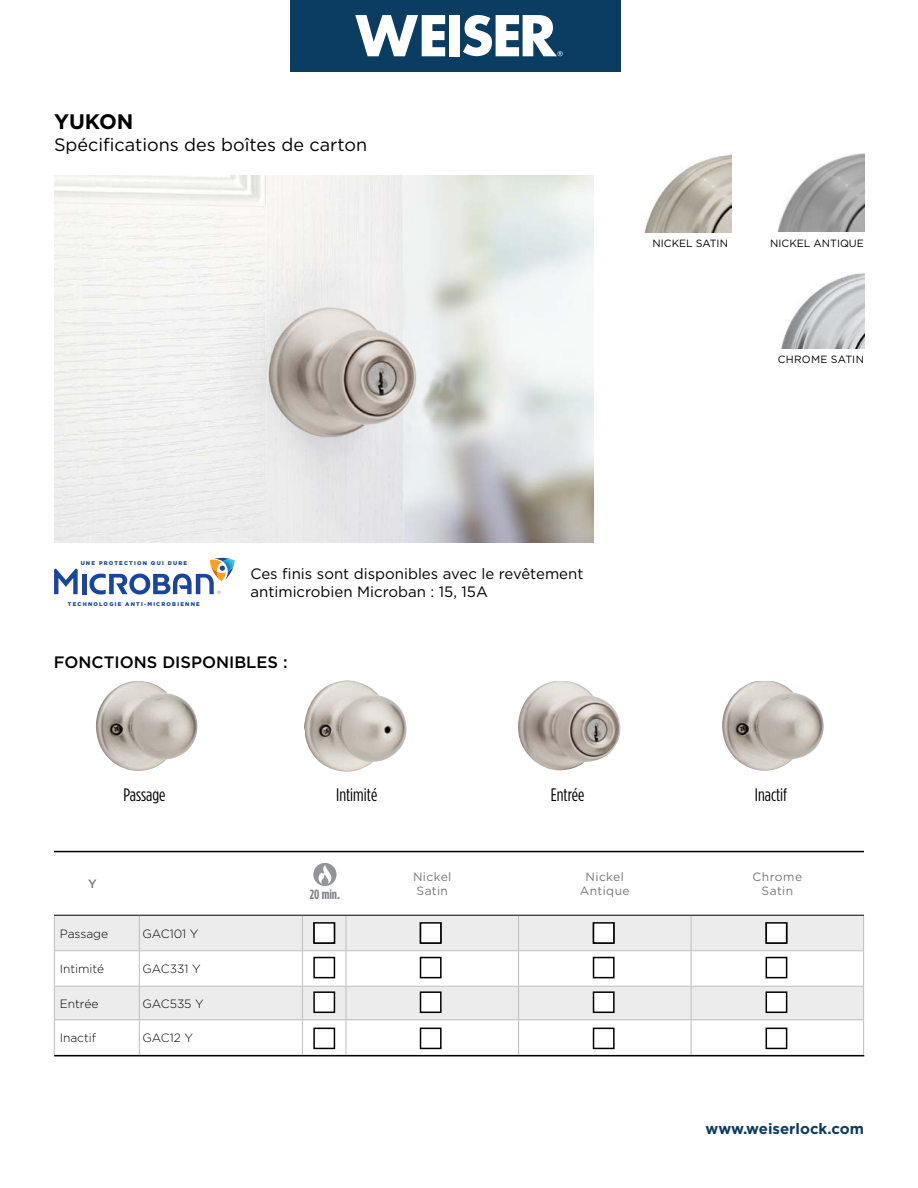
<style>
.page{position:relative;width:918px;height:1188px;background:#fff}
.page>*{position:absolute;margin:0;border:0;box-sizing:border-box;transform-origin:0 0}
.t1{font:700 21px "Gotham";color:#000}
.t2{font:18px "Gotham";color:#000}
.t3{font:18px "Gotham Condensed";color:#000}
.t4{font:500 16.5px "Gotham";color:#000}
.t5{font:15px/18px "Gotham";color:#000}
.t6{font:700 15px "Gotham";color:#0b3c61}
.t7{font:700 13.5px "Gotham Condensed";color:#808285}
.t8{font:300 12px "Gotham";color:#000}
.t9{font:12px/14.4px "Gotham";letter-spacing:.035em;color:#77787b;text-align:center}
.t10{font:500 12px "Gotham";color:#77787b}
.t11{font:10.5px "Gotham";color:#000}
.t12{font:10.5px "Gotham";letter-spacing:.03em;color:#000}
.t13{font:900 5.4px "Gotham";letter-spacing:.22em;color:#19459d}
</style>
<div class="page">
<div style="left:55px;top:916px;width:808px;height:34px;background:#ececed"></div>
<div style="left:55px;top:987px;width:808px;height:32px;background:#ececed"></div>
<hr style="left:54px;top:916px;width:1px;height:35px;background:#bcbec0">
<hr style="left:54px;top:951px;width:1px;height:35px;background:#bcbec0">
<hr style="left:139px;top:916px;width:1px;height:35px;background:#bcbec0">
<hr style="left:139px;top:951px;width:1px;height:35px;background:#bcbec0">
<hr style="left:302px;top:916px;width:1px;height:35px;background:#bcbec0">
<hr style="left:302px;top:951px;width:1px;height:35px;background:#bcbec0">
<hr style="left:346px;top:916px;width:1px;height:34px;background:#bcbec0">
<hr style="left:518px;top:916px;width:1px;height:34px;background:#bcbec0">
<hr style="left:691px;top:916px;width:1px;height:34px;background:#bcbec0">
<hr style="left:863px;top:916px;width:1px;height:34px;background:#bcbec0">
<hr style="left:346px;top:951px;width:1px;height:35px;background:#bcbec0">
<hr style="left:518px;top:951px;width:1px;height:35px;background:#bcbec0">
<hr style="left:691px;top:951px;width:1px;height:35px;background:#bcbec0">
<hr style="left:863px;top:951px;width:1px;height:35px;background:#bcbec0">
<hr style="left:54px;top:1020px;width:1px;height:35px;background:#bcbec0">
<hr style="left:139px;top:1020px;width:1px;height:35px;background:#bcbec0">
<hr style="left:302px;top:1020px;width:1px;height:35px;background:#bcbec0">
<hr style="left:346px;top:1020px;width:1px;height:35px;background:#bcbec0">
<hr style="left:518px;top:1020px;width:1px;height:35px;background:#bcbec0">
<hr style="left:691px;top:1020px;width:1px;height:35px;background:#bcbec0">
<hr style="left:863px;top:1020px;width:1px;height:35px;background:#bcbec0">
<hr style="left:54px;top:915px;width:85px;height:1px;background:#000">
<hr style="left:139px;top:915px;width:163px;height:1px;background:#000">
<hr style="left:302px;top:915px;width:44px;height:1px;background:#000">
<hr style="left:346px;top:915px;width:173px;height:1px;background:#000">
<hr style="left:519px;top:915px;width:172px;height:1px;background:#000">
<hr style="left:691px;top:915px;width:173px;height:1px;background:#000">
<hr style="left:55px;top:950px;width:84px;height:1px;background:#bcbec0">
<hr style="left:140px;top:950px;width:162px;height:1px;background:#bcbec0">
<hr style="left:303px;top:950px;width:43px;height:1px;background:#bcbec0">
<hr style="left:346px;top:950px;width:173px;height:1px;background:#bcbec0">
<hr style="left:519px;top:950px;width:172px;height:1px;background:#bcbec0">
<hr style="left:691px;top:950px;width:173px;height:1px;background:#bcbec0">
<hr style="left:54px;top:1019px;width:85px;height:1px;background:#bcbec0">
<hr style="left:139px;top:1019px;width:163px;height:1px;background:#bcbec0">
<hr style="left:302px;top:1019px;width:44px;height:1px;background:#bcbec0">
<hr style="left:346px;top:1019px;width:173px;height:1px;background:#bcbec0">
<hr style="left:519px;top:1019px;width:172px;height:1px;background:#bcbec0">
<hr style="left:691px;top:1019px;width:173px;height:1px;background:#bcbec0">
<hr style="left:54px;top:986px;width:85px;height:1px;background:#bcbec0">
<hr style="left:139px;top:986px;width:163px;height:1px;background:#bcbec0">
<hr style="left:302px;top:986px;width:44px;height:1px;background:#bcbec0">
<hr style="left:346px;top:986px;width:173px;height:1px;background:#bcbec0">
<hr style="left:519px;top:986px;width:172px;height:1px;background:#bcbec0">
<hr style="left:691px;top:986px;width:173px;height:1px;background:#bcbec0">
<hr style="left:54px;top:987px;width:1px;height:32px;background:#bcbec0">
<hr style="left:139px;top:987px;width:1px;height:32px;background:#bcbec0">
<hr style="left:302px;top:987px;width:1px;height:32px;background:#bcbec0">
<hr style="left:346px;top:987px;width:1px;height:32px;background:#bcbec0">
<hr style="left:518px;top:987px;width:1px;height:32px;background:#bcbec0">
<hr style="left:691px;top:987px;width:1px;height:32px;background:#bcbec0">
<hr style="left:863px;top:987px;width:1px;height:32px;background:#bcbec0">
<hr style="left:54px;top:1055px;width:810px;height:1px;background:#000">
<div style="left:291px;top:0;width:330px;height:71px;background:#0b3c61"></div>
<svg style="left:355px;top:15px;width:90px;height:41px"></svg>
<div style="left:449px;top:15px;width:10px;height:41px;background:#fff"></div>
<svg style="left:463px;top:15px;width:100px;height:41px"></svg>
<img style="left:54px;top:176px;width:540px;height:367px">
<img style="left:95px;top:681px;width:103px;height:90px">
<img style="left:304px;top:680px;width:103px;height:92px">
<img style="left:518px;top:681px;width:103px;height:90px">
<img style="left:722px;top:681px;width:102px;height:90px">
<hr style="left:54px;top:851px;width:810px;height:1px;background:#000">
<img style="left:781px;top:273px;width:84px;height:76px">
<img style="left:644px;top:154px;width:87px;height:78px">
<div style="left:420px;top:957px;width:22px;height:21px;border:2px solid #000"></div>
<div style="left:421px;top:992px;width:20px;height:20px;background:#fff"></div>
<div style="left:420px;top:991px;width:22px;height:22px;border:2px solid #000"></div>
<div style="left:420px;top:1028px;width:22px;height:21px;border:2px solid #000"></div>
<div style="left:421px;top:923px;width:20px;height:20px;background:#fff"></div>
<div style="left:420px;top:922px;width:22px;height:22px;border:2px solid #000"></div>
<div style="left:593px;top:957px;width:22px;height:21px;border:2px solid #000"></div>
<div style="left:594px;top:992px;width:20px;height:20px;background:#fff"></div>
<div style="left:593px;top:991px;width:22px;height:22px;border:2px solid #000"></div>
<div style="left:593px;top:1028px;width:22px;height:21px;border:2px solid #000"></div>
<div style="left:594px;top:923px;width:20px;height:20px;background:#fff"></div>
<div style="left:593px;top:922px;width:22px;height:22px;border:2px solid #000"></div>
<svg style="left:313px;top:863px;width:24px;height:23px"></svg>
<svg style="left:319px;top:865px;width:13px;height:19px"></svg>
<div style="left:766px;top:957px;width:21px;height:21px;border:2px solid #000"></div>
<div style="left:766px;top:992px;width:21px;height:20px;background:#fff"></div>
<div style="left:766px;top:991px;width:21px;height:22px;border:2px solid #000"></div>
<div style="left:766px;top:1028px;width:21px;height:21px;border:2px solid #000"></div>
<div style="left:766px;top:923px;width:21px;height:20px;background:#fff"></div>
<div style="left:766px;top:922px;width:21px;height:22px;border:2px solid #000"></div>
<div style="left:313px;top:957px;width:22px;height:21px;border:2px solid #000"></div>
<div style="left:314px;top:992px;width:20px;height:20px;background:#fff"></div>
<div style="left:313px;top:991px;width:22px;height:22px;border:2px solid #000"></div>
<div style="left:313px;top:1028px;width:22px;height:21px;border:2px solid #000"></div>
<div style="left:314px;top:923px;width:20px;height:20px;background:#fff"></div>
<div style="left:313px;top:922px;width:22px;height:22px;border:2px solid #000"></div>
<img style="left:778px;top:153px;width:87px;height:79px">
<hr style="left:82px;top:574px;width:4px;height:20px;background:#19459d">
<svg style="left:54px;top:569px;width:24px;height:25px"></svg>
<svg style="left:89px;top:558px;width:146px;height:37px"></svg>
<h1 class="t1" style="left:54px;top:108px;width:81px">YUKON</h1>
<p class="t2" style="left:54px;top:133px;width:315px">Spécifications des boîtes de carton</p>
<p class="t11" style="left:653px;top:237px;width:77px">NICKEL SATIN</p>
<p class="t11" style="left:770px;top:237px;width:95px">NICKEL ANTIQUE</p>
<p class="t12" style="left:778px;top:353px;width:88px">CHROME SATIN</p>
<p class="t13" style="left:81px;top:560px;width:108px">UNE PROTECTION QUI DURE</p>
<p class="t13" style="left:68px;top:601px;width:133px">TECHNOLOGIE ANTI-MICROBIENNE</p>
<p class="t5" style="left:250px;top:565px;width:334px">Ces finis sont disponibles avec le revêtement antimicrobien Microban : 15, 15A</p>
<p class="t4" style="left:54px;top:652px;width:235px">FONCTIONS DISPONIBLES :</p>
<p class="t3" style="left:123px;top:785px;width:44px">Passage</p>
<p class="t3" style="left:336px;top:785px;width:43px">Intimité</p>
<p class="t3" style="left:551px;top:785px;width:35px">Entrée</p>
<p class="t3" style="left:755px;top:785px;width:34px">Inactif</p>
<p class="t10" style="left:88px;top:876px;width:10px">Y</p>
<p class="t9" style="left:413px;top:869px;width:40px;text-align:left">Nickel<br>Satin</p>
<p class="t9" style="left:580px;top:869px;width:51px">Nickel<br>Antique</p>
<p class="t9" style="left:753px;top:869px;width:51px">Chrome<br>Satin</p>
<p class="t8" style="left:60px;top:926px;width:50px">Passage</p>
<p class="t8" style="left:143px;top:926px;width:57px">GAC101 Y</p>
<p class="t8" style="left:60px;top:961px;width:46px">Intimité</p>
<p class="t8" style="left:143px;top:961px;width:60px">GAC331 Y</p>
<p class="t8" style="left:60px;top:996px;width:40px">Entrée</p>
<p class="t8" style="left:143px;top:996px;width:63px">GAC535 Y</p>
<p class="t8" style="left:60px;top:1031px;width:38px">Inactif</p>
<p class="t8" style="left:143px;top:1031px;width:52px">GAC12 Y</p>
<p class="t7" style="left:310px;top:887px;width:32px">20 min.</p>
<p class="t6" style="left:706px;top:1119px;width:160px">www.weiserlock.com</p>
</div>
